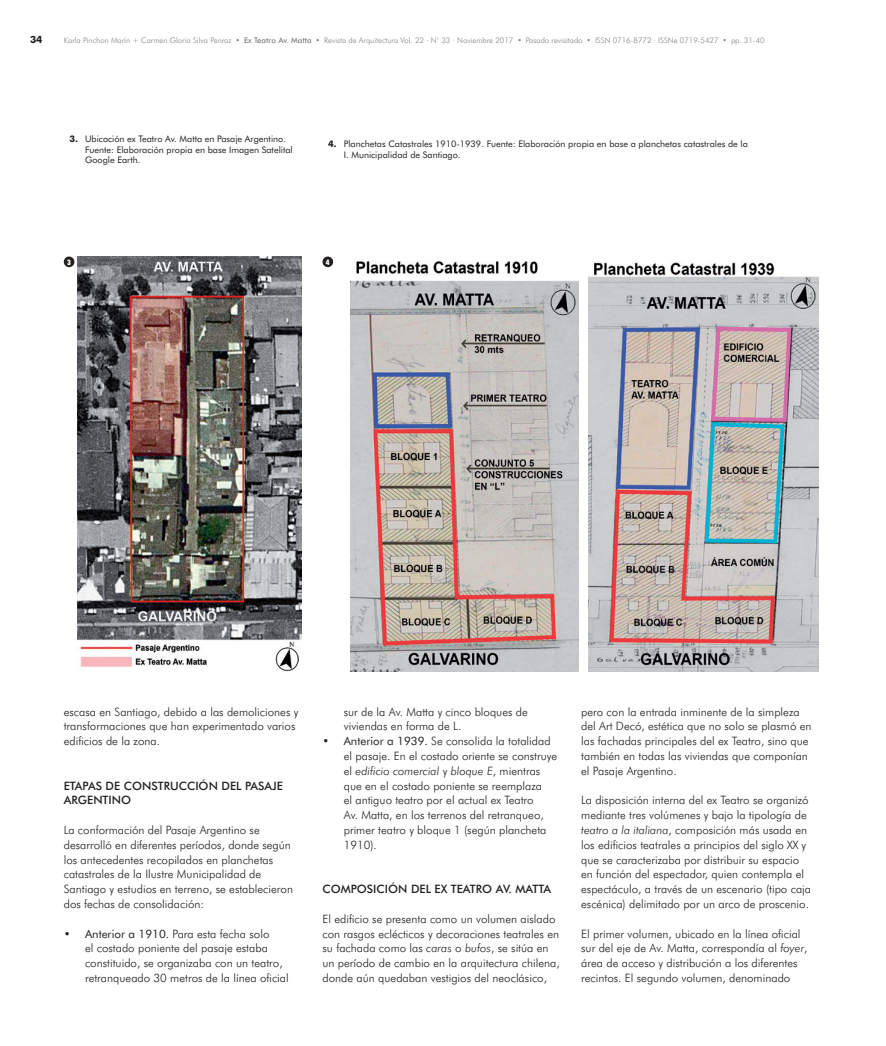
<style>
.page{position:relative;width:886px;height:1046px;background:#fff}
.page>*{position:absolute;margin:0;border:0;box-sizing:border-box;transform-origin:0 0}
.t1{font:300 11.5px/14.8px "Futura BT";color:#231f20}
.t2{font:500 11.5px/14.8px "Futura BT";color:#231f20}
.t3{font:700 10px "Futura BT";color:#231f20}
.t4{font:9px/10.9px "Futura BT";color:#231f20}
.t5{font:300 7.75px "Futura BT";color:#808285}
.t6{font:900 condensed 7.5px "Futura BT";color:#fff}
.s1{font-weight:500}
.s2{font-weight:700}
.s3{font-weight:400}
.s4{font-style:italic}
</style>
<div class="page">
<img style="left:78px;top:256px;width:223px;height:415px">
<img style="left:350px;top:261px;width:228px;height:410px">
<img style="left:589px;top:262px;width:230px;height:409px">
<div style="left:64px;top:256px;width:10px;height:11px;background:#231f20;border-radius:50%"></div>
<div style="left:322px;top:256px;width:11px;height:11px;background:#231f20;border-radius:50%"></div>
<p class="t3" style="left:30px;top:34px;width:14px">34</p>
<p class="t5" style="left:64px;top:36px;width:702px">Karla Pinchon Marín + Carmen Gloria Silva Penroz • <span class="s1">Ex Teatro Av. Matta</span> • Revista de Arquitectura Vol. 22 · N° 33 · Noviembre 2017 • Pasado revisitado • ISSN 0716-8772 · ISSNe 0719-5427 • pp. 31-40</p>
<p class="t4" style="left:85px;top:133px;width:209px;text-indent:-16px"><span class="s2">3.</span> Ubicación ex Teatro Av. Matta en Pasaje Argentino.<br>Fuente: Elaboración propia en base Imagen Satelital<br>Google Earth.</p>
<p class="t4" style="left:344px;top:138px;width:406px;text-indent:-16px"><span class="s2">4.</span> Planchetas Catastrales 1910-1939. Fuente: Elaboración propia en base a planchetas catastrales de la<br>I. Municipalidad de Santiago.</p>
<p class="t6" style="left:67px;top:257px;width:5px">3</p>
<p class="t6" style="left:326px;top:257px;width:5px">4</p>
<p class="t1" style="left:64px;top:704px;width:236px">escasa en Santiago, debido a las demoliciones y transformaciones que han experimentado varios edificios de la zona.</p>
<p class="t2" style="left:64px;top:777px;width:221px">ETAPAS DE CONSTRUCCIÓN DEL PASAJE<br>ARGENTINO</p>
<p class="t1" style="left:64px;top:822px;width:231px">La conformación del Pasaje Argentino se desarrolló en diferentes períodos, donde según los antecedentes recopilados en planchetas catastrales de la Ilustre Municipalidad de Santiago y estudios en terreno, se establecieron dos fechas de consolidación:</p>
<p class="t1" style="left:85px;top:925px;width:205px;text-indent:-21px">• <span class="s3">Anterior a 1910.</span> Para esta fecha solo<br>el costado poniente del pasaje estaba constituido, se organizaba con un teatro, retranqueado 30 metros de la línea oficial</p>
<p class="t1" style="left:344px;top:704px;width:186px">sur de la Av. Matta y cinco bloques de viviendas en forma de L.</p>
<p class="t1" style="left:344px;top:733px;width:215px;text-indent:-21px">• <span class="s3">Anterior a 1939.</span> Se consolida la totalidad el pasaje. En el costado oriente se construye el <span class="s4">edificio comercial</span> y <span class="s4">bloque E</span>, mientras que en el costado poniente se reemplaza<br>el antiguo teatro por el actual ex Teatro<br>Av. Matta, en los terrenos del retranqueo, primer teatro y bloque 1 (según plancheta 1910).</p>
<p class="t2" style="left:322px;top:881px;width:230px">COMPOSICIÓN DEL EX TEATRO AV. MATTA</p>
<p class="t1" style="left:322px;top:911px;width:239px">El edificio se presenta como un volumen aislado con rasgos eclécticos y decoraciones teatrales en su fachada como las <span class="s4">caras</span> o <span class="s4">bufos</span>, se sitúa en un período de cambio en la arquitectura chilena, donde aún quedaban vestigios del neoclásico,</p>
<p class="t1" style="left:581px;top:704px;width:232px">pero con la entrada inminente de la simpleza del Art Decó, estética que no solo se plasmó en las fachadas principales del ex Teatro, sino que también en todas las viviendas que componían el Pasaje Argentino.</p>
<p class="t1" style="left:581px;top:792px;width:231px">La disposición interna del ex Teatro se organizó mediante tres volúmenes y bajo la tipología de <span class="s4">teatro a la italiana</span>, composición más usada en los edificios teatrales a principios del siglo XX y que se caracterizaba por distribuir su espacio en función del espectador, quien contempla el espectáculo, a través de un escenario (tipo caja escénica) delimitado por un arco de proscenio.</p>
<p class="t1" style="left:581px;top:925px;width:228px">El primer volumen, ubicado en la línea oficial sur del eje de Av. Matta, correspondía al <span class="s4">foyer</span>, área de acceso y distribución a los diferentes recintos. El segundo volumen, denominado</p>
</div>
